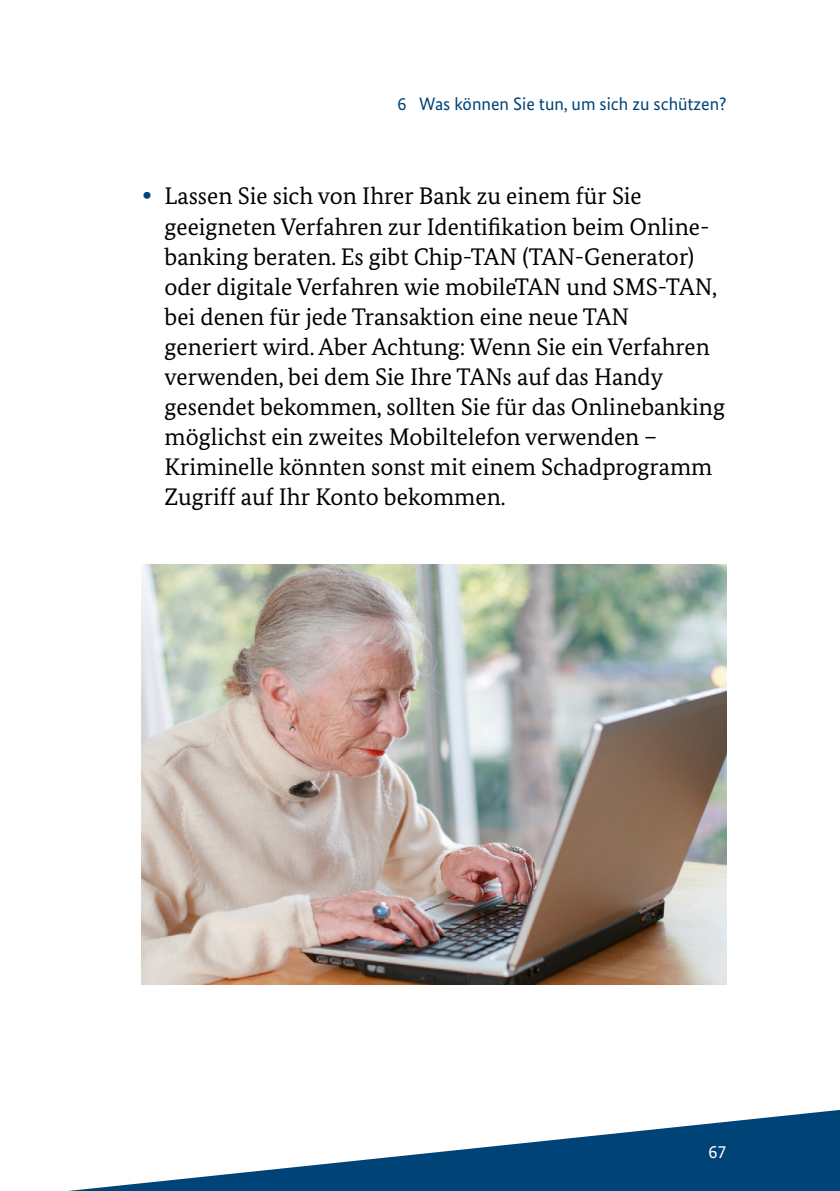
<style>
.page{position:relative;width:840px;height:1191px;background:#fff}
.page>*{position:absolute;margin:0;border:0;box-sizing:border-box;transform-origin:0 0}
.t1{font:24px/30px "Bundes Serif";color:#000}
.t2{font:18px "Bundes Sans";color:#004377}
.t3{font:18px "Bundes Sans";color:#fff}
.s1{color:#004377}
</style>
<div class="page">
<svg style="left:68px;top:1110px;width:771px;height:81px"></svg>
<img style="left:142px;top:564px;width:584px;height:420px">
<p class="t2" style="left:397px;top:94px;width:330px">6 Was können Sie tun, um sich zu schützen?</p>
<p class="t1" style="left:164px;top:181px;width:561px;text-indent:-23px"><span class="s1">•</span> Lassen Sie sich von Ihrer Bank zu einem für Sie geeigneten Verfahren zur Identifikation beim Online&shy;banking beraten. Es gibt Chip-TAN (TAN-Generator) oder digitale Verfahren wie mobileTAN und SMS-TAN, bei denen für jede Transaktion eine neue TAN generiert wird. Aber Achtung: Wenn Sie ein Verfahren verwenden, bei dem Sie Ihre TANs auf das Handy gesendet bekommen, sollten Sie für das Onlinebanking möglichst ein zweites Mobiltelefon verwenden – Kriminelle könnten sonst mit einem Schadprogramm Zugriff auf Ihr Konto bekommen.</p>
<p class="t3" style="left:708px;top:1141px;width:19px">67</p>
</div>
